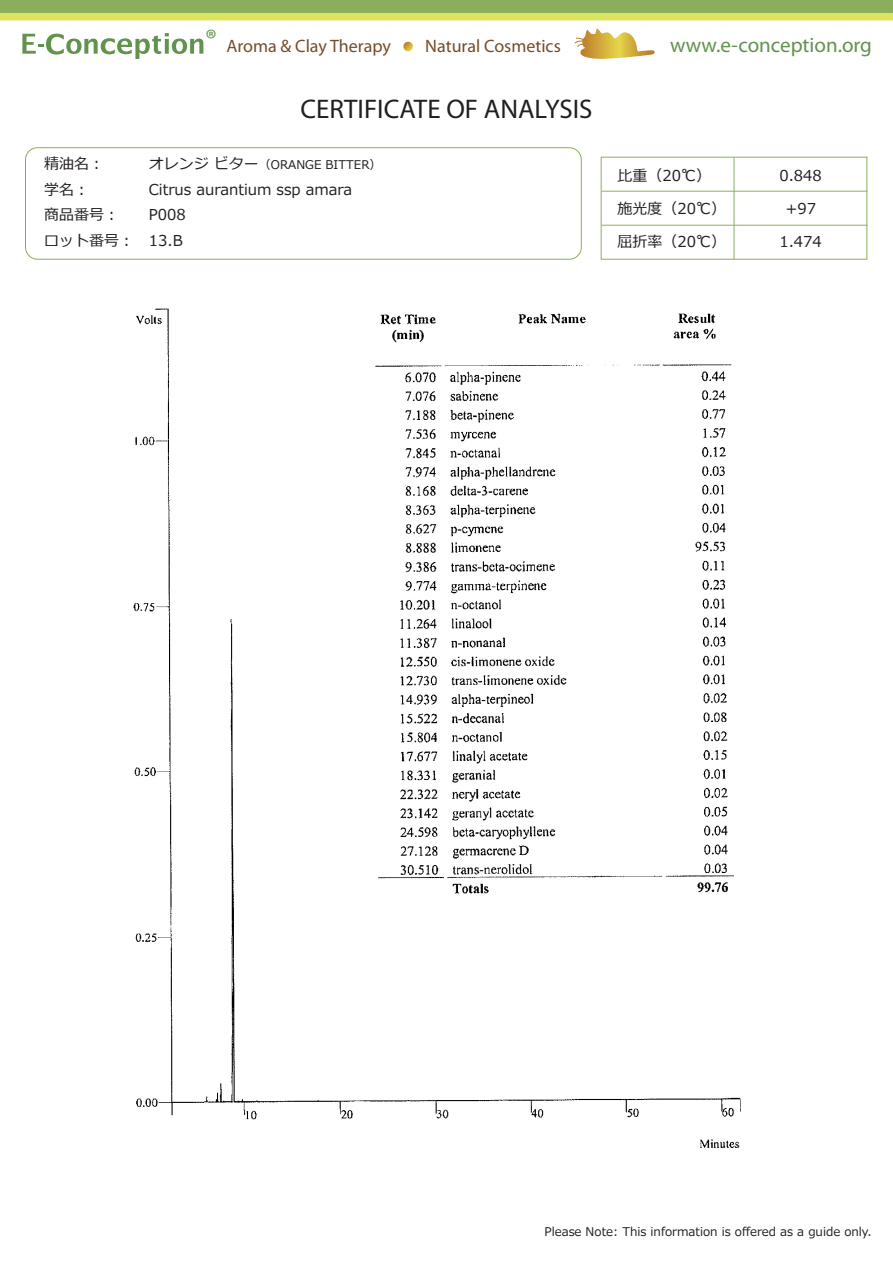
<style>
.page{position:relative;width:893px;height:1263px;background:#fff}
.page>*{position:absolute;margin:0;border:0;box-sizing:border-box;transform-origin:0 0}
.t1{font:27px "Myriad Pro";color:#231f20}
.t2{font:21px "Myriad Pro";color:#61934d}
.t3{font:18px "Myriad Pro";color:#754d29}
.t4{font:15px/25.5px "Meiryo";color:#231f20}
.t5{font:12px "Meiryo";color:#231f20}
.s1{font-size:15px}
</style>
<div class="page">
<svg style="left:574px;top:28px;width:81px;height:31px"></svg>
<div style="left:0;top:0;width:893px;height:15px;background:#8aae5b"></div>
<div style="left:0;top:13px;width:893px;height:7px;background:#dfe460"></div>
<svg style="left:403px;top:42px;width:10px;height:10px"></svg>
<svg style="left:22px;top:33px;width:181px;height:26px"></svg>
<div style="left:25px;top:147px;width:557px;height:113px;border:1px solid #8aaf5a;border-radius:12px"></div>
<div style="left:601px;top:157px;width:266px;height:103px;border:1px solid #8aaf5a"></div>
<hr style="left:602px;top:191px;width:265px;height:1px;background:#8aaf5a">
<hr style="left:602px;top:225px;width:265px;height:1px;background:#8aaf5a">
<hr style="left:734px;top:157px;width:1px;height:102px;background:#8aaf5a">
<img style="left:133px;top:308px;width:608px;height:840px">
<p class="t3" style="left:205px;top:35px;width:187px"><sup>®</sup> Aroma &amp; Clay Therapy</p>
<p class="t3" style="left:425px;top:35px;width:137px">Natural Cosmetics</p>
<h2 class="t2" style="left:670px;top:32px;width:203px">www.e-conception.org</h2>
<h1 class="t1" style="left:300px;top:92px;width:293px">CERTIFICATE OF ANALYSIS</h1>
<p class="t5" style="left:149px;top:156px;width:234px"><span class="s1">オレンジ ビター</span>（ORANGE BITTER）</p>
<p class="t4" style="left:149px;top:177px;width:205px">Citrus aurantium ssp amara<br>P008<br>13.B</p>
<p class="t4" style="left:44px;top:152px;width:91px">精油名：<br>学名：<br>商品番号：ロット番号：</p>
<p class="t4" style="left:617px;top:163px;width:95px">比重（20℃）</p>
<p class="t4" style="left:617px;top:196px;width:110px">施光度（20℃）</p>
<p class="t4" style="left:617px;top:229px;width:110px">屈折率（20℃）</p>
<p class="t4" style="left:779px;top:163px;width:44px">0.848</p>
<p class="t4" style="left:785px;top:196px;width:32px">+97</p>
<p class="t4" style="left:779px;top:229px;width:44px">1.474</p>
<p class="t5" style="left:545px;top:1224px;width:329px">Please Note: This information is offered as a guide only.</p>
</div>
